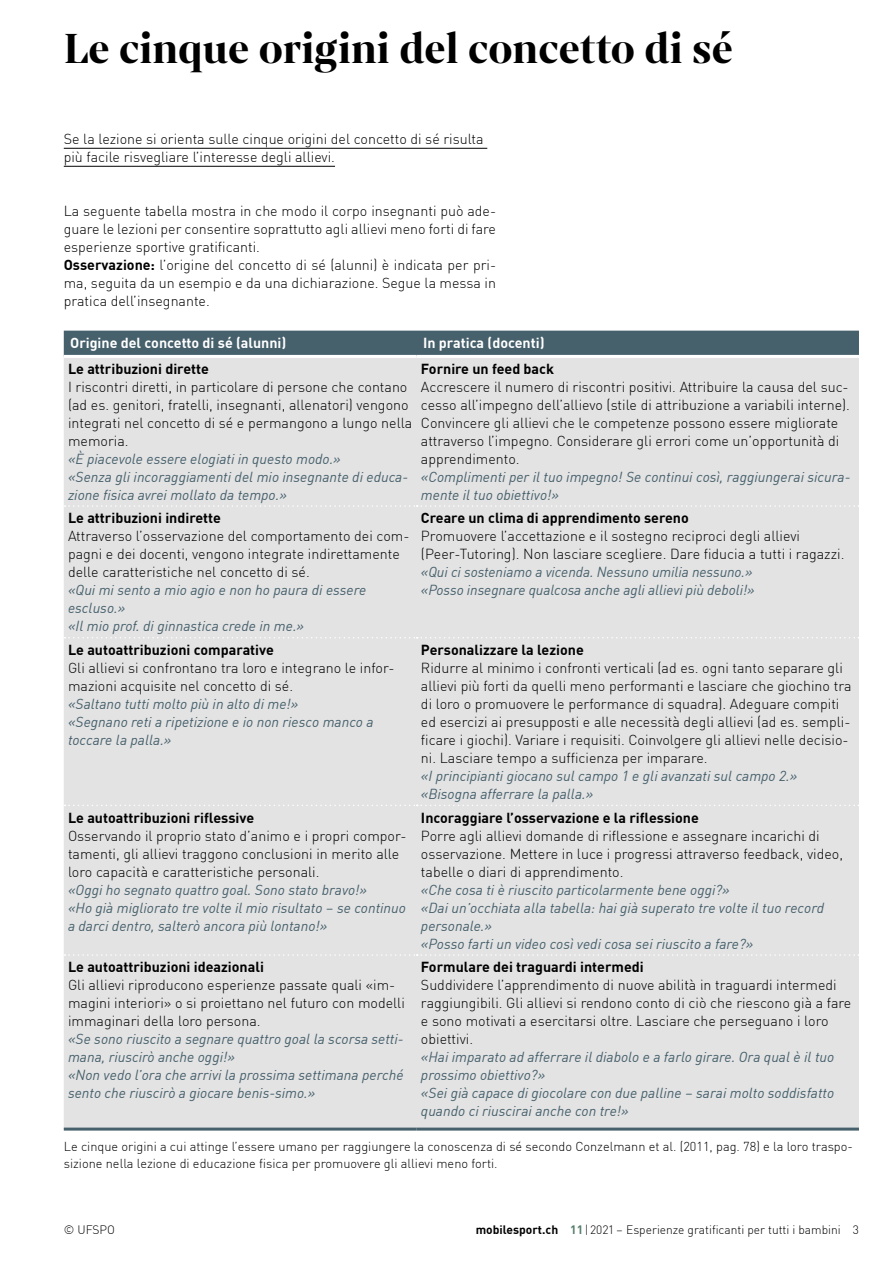
<style>
.page{position:relative;width:893px;height:1263px;background:#fff}
.page>*{position:absolute;margin:0;border:0;box-sizing:border-box;transform-origin:0 0}
.h_Titel{font:700 45px "Mixta Pro";color:#000}
.Tabellenzelle{font:300 14.25px/18px "DINOT";color:#000}
.Zitate{font:italic 14.25px/18px "DINOT";color:#46606c}
.p_Fliesstext{font:300 14.25px/18px "DINOT";color:#000;text-align:justify}
.Tabellenzelle-2{font:700 14.25px "DINOT";color:#000}
.h_h5{font:300 14.25px/18px "DINOT";color:#000}
.Tabellenkopf{font:700 14.25px "DINOT";color:#fff}
.p_Legende{font:300 12.75px/16.5px "DINOT";color:#000}
.t1{font:300 12px "DINOT";color:#000}
.s1{font-weight:700}
.s2{font-weight:700;color:#567d6c}
</style>
<div class="page">
<hr style="left:64px;top:148px;width:423px;height:1px;background:#000">
<hr style="left:64px;top:166px;width:271px;height:1px;background:#000">
<div style="left:64px;top:331px;width:795px;height:24px;background:#46606c"></div>
<div style="left:64px;top:358px;width:795px;height:769px;background:#e3e3e3"></div>
<svg style="left:65px;top:505px;width:794px;height:2px"></svg>
<svg style="left:65px;top:637px;width:794px;height:1px"></svg>
<svg style="left:65px;top:805px;width:794px;height:1px"></svg>
<svg style="left:65px;top:954px;width:794px;height:2px"></svg>
<hr style="left:64px;top:1127px;width:353px;height:3px;background:#46606c">
<hr style="left:417px;top:1127px;width:442px;height:3px;background:#46606c">
<p class="h_Titel" style="left:64px;top:22px;width:671px">Le cinque origini del concetto di sé</p>
<p class="h_h5" style="left:64px;top:128px;width:421px">Se la lezione si orienta sulle cinque origini del concetto di sé risulta più facile risvegliare l’interesse degli allievi.</p>
<p class="p_Fliesstext" style="left:64px;top:200px;width:434px">La seguente tabella mostra in che modo il corpo insegnanti può ade&shy;guare le lezioni per consentire soprattutto agli allievi meno forti di fare esperienze sportive gratificanti.</p>
<p class="p_Fliesstext" style="left:64px;top:254px;width:434px"><span class="s1">Osservazione:</span> l’origine del concetto di sé (alunni) è indicata per pri&shy;ma, seguita da un esempio e da una dichiarazione. Segue la messa in pratica dell’insegnante.</p>
<p class="Tabellenkopf" style="left:70px;top:332px;width:218px">Origine del concetto di sé (alunni)</p>
<p class="Tabellenkopf" style="left:423px;top:332px;width:123px">In pratica (docenti)</p>
<p class="Tabellenzelle-2" style="left:68px;top:357px;width:142px">Le attribuzioni dirette</p>
<p class="Tabellenzelle" style="left:68px;top:376px;width:346px">I riscontri diretti, in particolare di persone che contano (ad es. genitori, fratelli, insegnanti, allenatori) vengono integrati nel concetto di sé e permangono a lungo nella memoria.</p>
<p class="Zitate" style="left:68px;top:448px;width:274px">«È piacevole essere elogiati in questo modo.»</p>
<p class="Zitate" style="left:68px;top:466px;width:342px">«Senza gli incoraggiamenti del mio insegnante di educa&shy;zione fisica avrei mollato da tempo.»</p>
<p class="Tabellenzelle-2" style="left:421px;top:357px;width:135px">Fornire un feed back</p>
<p class="Tabellenzelle" style="left:421px;top:376px;width:431px">Accrescere il numero di riscontri positivi. Attribuire la causa del suc&shy;cesso all’impegno dell’allievo (stile di attribuzione a variabili interne).<br>Convincere gli allievi che le competenze possono essere migliorate attraverso l’impegno. Considerare gli errori come un’opportunità di apprendimento.</p>
<p class="Zitate" style="left:421px;top:466px;width:431px">«Complimenti per il tuo impegno! Se continui così, raggiungerai sicura&shy;mente il tuo obiettivo!»</p>
<p class="Tabellenzelle-2" style="left:68px;top:507px;width:154px">Le attribuzioni indirette</p>
<p class="Tabellenzelle" style="left:68px;top:526px;width:343px">Attraverso l’osservazione del comportamento dei com&shy;pagni e dei docenti, vengono integrate indirettamente delle caratteristiche nel concetto di sé.</p>
<p class="Zitate" style="left:68px;top:580px;width:300px">«Qui mi sento a mio agio e non ho paura di essere escluso.»</p>
<p class="Zitate" style="left:68px;top:616px;width:238px">«Il mio prof. di ginnastica crede in me.»</p>
<p class="Tabellenzelle-2" style="left:68px;top:639px;width:207px">Le autoattribuzioni comparative</p>
<p class="Tabellenzelle" style="left:68px;top:658px;width:328px">Gli allievi si confrontano tra loro e integrano le infor&shy;mazioni acquisite nel concetto di sé.</p>
<p class="Zitate" style="left:68px;top:694px;width:232px">«Saltano tutti molto più in alto di me!»</p>
<p class="Zitate" style="left:68px;top:712px;width:307px">«Segnano reti a ripetizione e io non riesco manco a toccare la palla.»</p>
<p class="Tabellenzelle-2" style="left:68px;top:806px;width:188px">Le autoattribuzioni riflessive</p>
<p class="Tabellenzelle" style="left:68px;top:825px;width:340px">Osservando il proprio stato d’animo e i propri compor&shy;tamenti, gli allievi traggono conclusioni in merito alle loro capacità e caratteristiche personali.</p>
<p class="Zitate" style="left:68px;top:879px;width:301px">«Oggi ho segnato quattro goal. Sono stato bravo!»</p>
<p class="Zitate" style="left:68px;top:897px;width:339px">«Ho già migliorato tre volte il mio risultato – se continuo a darci dentro, salterò ancora più lontano!»</p>
<p class="Tabellenzelle-2" style="left:421px;top:507px;width:269px">Creare un clima di apprendimento sereno</p>
<p class="Tabellenzelle" style="left:421px;top:526px;width:425px">Promuovere l’accettazione e il sostegno reciproci degli allievi (Peer-Tutoring). Non lasciare scegliere. Dare fiducia a tutti i ragazzi.</p>
<p class="Zitate" style="left:421px;top:562px;width:333px">«Qui ci sosteniamo a vicenda. Nessuno umilia nessuno.»</p>
<p class="Zitate" style="left:421px;top:580px;width:335px">«Posso insegnare qualcosa anche agli allievi più deboli!»</p>
<p class="Tabellenzelle-2" style="left:421px;top:639px;width:164px">Personalizzare la lezione</p>
<p class="Tabellenzelle" style="left:421px;top:658px;width:432px">Ridurre al minimo i confronti verticali (ad es. ogni tanto separare gli allievi più forti da quelli meno performanti e lasciare che giochino tra di loro o promuovere le performance di squadra). Adeguare compiti ed esercizi ai presupposti e alle necessità degli allievi (ad es. sempli&shy;ficare i giochi). Variare i requisiti. Coinvolgere gli allievi nelle decisio&shy;ni. Lasciare tempo a sufficienza per imparare.</p>
<p class="Zitate" style="left:421px;top:766px;width:378px">«I principianti giocano sul campo 1 e gli avanzati sul campo 2.»</p>
<p class="Zitate" style="left:421px;top:784px;width:174px">«Bisogna afferrare la palla.»</p>
<p class="Tabellenzelle-2" style="left:421px;top:806px;width:279px">Incoraggiare l’osservazione e la riflessione</p>
<p class="Tabellenzelle" style="left:421px;top:825px;width:424px">Porre agli allievi domande di riflessione e assegnare incarichi di osservazione. Mettere in luce i progressi attraverso feedback, video, tabelle o diari di apprendimento.</p>
<p class="Zitate" style="left:421px;top:879px;width:310px">«Che cosa ti è riuscito particolarmente bene oggi?»</p>
<p class="Zitate" style="left:421px;top:897px;width:405px">«Dai un’occhiata alla tabella: hai già superato tre volte il tuo record personale.»</p>
<p class="Zitate" style="left:421px;top:933px;width:334px">«Posso farti un video così vedi cosa sei riuscito a fare?»</p>
<p class="Tabellenzelle-2" style="left:421px;top:956px;width:224px">Formulare dei traguardi intermedi</p>
<p class="Tabellenzelle" style="left:421px;top:975px;width:432px">Suddividere l’apprendimento di nuove abilità in traguardi intermedi raggiungibili. Gli allievi si rendono conto di ciò che riescono già a fare e sono motivati a esercitarsi oltre. Lasciare che perseguano i loro obiettivi.</p>
<p class="Zitate" style="left:421px;top:1047px;width:415px">«Hai imparato ad afferrare il diabolo e a farlo girare. Ora qual è il tuo prossimo obiettivo?»</p>
<p class="Zitate" style="left:421px;top:1083px;width:415px">«Sei già capace di giocolare con due palline – sarai molto soddisfatto quando ci riuscirai anche con tre!»</p>
<p class="p_Legende" style="left:64px;top:1137px;width:791px">Le cinque origini a cui attinge l’essere umano per raggiungere la conoscenza di sé secondo Conzelmann et al. (2011, pag. 78) e la loro traspo&shy;sizione nella lezione di educazione fisica per promuovere gli allievi meno forti.</p>
<p class="Tabellenzelle-2" style="left:68px;top:956px;width:197px">Le autoattribuzioni ideazionali</p>
<p class="Tabellenzelle" style="left:68px;top:975px;width:338px">Gli allievi riproducono esperienze passate quali «im&shy;magini interiori» o si proiettano nel futuro con modelli immaginari della loro persona.</p>
<p class="Zitate" style="left:68px;top:1029px;width:337px">«Se sono riuscito a segnare quattro goal la scorsa setti&shy;mana, riuscirò anche oggi!»</p>
<p class="Zitate" style="left:68px;top:1065px;width:337px">«Non vedo l’ora che arrivi la prossima settimana perché sento che riuscirò a giocare benis-simo.»</p>
<p class="t1" style="left:64px;top:1220px;width:53px">© UFSPO</p>
<p class="t1" style="left:476px;top:1220px;width:385px"><span class="s1">mobilesport.ch</span> <span class="s2">11</span>|2021 – Esperienze gratificanti per tutti i bambini 3</p>
</div>
